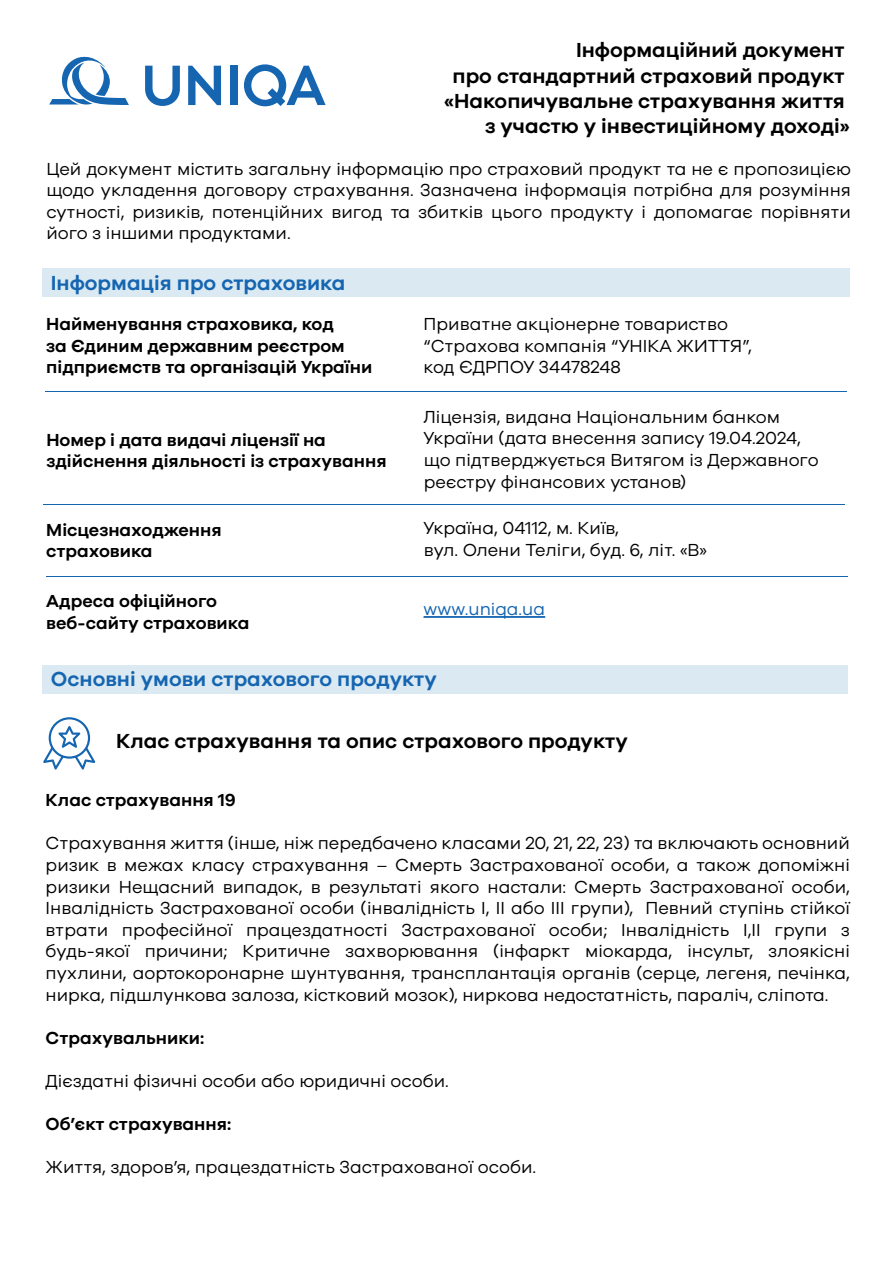
<style>
.page{position:relative;width:893px;height:1263px;background:#fff}
.page>*{position:absolute;margin:0;border:0;box-sizing:border-box;transform-origin:0 0}
.t1{font:600 21px/25.2px "UNIQA Galano";color:#000001;text-align:right}
.t2{font:600 21px "UNIQA Galano";color:#1565b1}
.t3{font:18px/21.6px "UNIQA Galano";color:#000001}
.t4{font:600 18px/21.6px "UNIQA Galano";color:#000001}
.t5{font:18px "UNIQA Galano";color:#1565b1}
</style>
<div class="page">
<div style="left:42px;top:269px;width:808px;height:28px;background:#dbeaf2"></div>
<svg style="left:49px;top:56px;width:80px;height:49px"></svg>
<svg style="left:145px;top:66px;width:35px;height:40px"></svg>
<svg style="left:188px;top:66px;width:33px;height:39px"></svg>
<div style="left:230px;top:66px;width:7px;height:39px;background:#1565b1"></div>
<svg style="left:244px;top:64px;width:82px;height:42px"></svg>
<hr style="left:46px;top:391px;width:801px;height:1px;background:#1565b1">
<hr style="left:46px;top:576px;width:801px;height:1px;background:#1565b1">
<svg style="left:424px;top:616px;width:121px;height:1px"></svg>
<div style="left:42px;top:665px;width:805px;height:28px;background:#dbeaf2"></div>
<svg style="left:43px;top:717px;width:52px;height:52px"></svg>
<hr style="left:44px;top:504px;width:801px;height:1px;background:#1565b1">
<p class="t1" style="left:444px;top:37px;width:407px">Інформаційний документ<br>про стандартний страховий продукт «Накопичувальне страхування життя з участю у інвестиційному доході»</p>
<p class="t3" style="left:46px;top:157px;width:806px;text-align:justify">Цей документ містить загальну інформацію про страховий продукт та не є пропозицією щодо укладення договору страхування. Зазначена інформація потрібна для розуміння сутності, ризиків, потенційних вигод та збитків цього продукту і допомагає порівняти його з іншими продуктами.</p>
<p class="t2" style="left:51px;top:270px;width:296px">Інформація про страховика</p>
<p class="t4" style="left:46px;top:313px;width:328px">Найменування страховика, код<br>за Єдиним державним реєстром підприємств та організацій України</p>
<p class="t3" style="left:424px;top:313px;width:330px">Приватне акціонерне товариство “Страхова компанія “УНІКА ЖИТТЯ”, код ЄДРПОУ 34478248</p>
<p class="t4" style="left:46px;top:428px;width:342px">Номер і дата видачі ліцензії на здійснення діяльності із страхування</p>
<p class="t3" style="left:424px;top:405px;width:396px">Ліцензія, видана Національним банком України (дата внесення запису 19.04.2024, що підтверджується Витягом із Державного реєстру фінансових установ)</p>
<p class="t4" style="left:46px;top:518px;width:177px">Місцезнаходження страховика</p>
<p class="t3" style="left:424px;top:517px;width:285px">Україна, 04112, м. Київ,<br>вул. Олени Теліги, буд. 6, літ. «В»</p>
<p class="t4" style="left:46px;top:590px;width:205px">Адреса офіційного веб-сайту страховика</p>
<p class="t5" style="left:424px;top:598px;width:123px">www.uniqa.ua</p>
<p class="t2" style="left:51px;top:666px;width:388px">Основні умови страхового продукту</p>
<p class="t1" style="left:116px;top:728px;width:513px">Клас страхування та опис страхового продукту</p>
<p class="t4" style="left:46px;top:789px;width:192px">Клас страхування 19</p>
<p class="t3" style="left:46px;top:832px;width:806px;text-align:justify">Страхування життя (інше, ніж передбачено класами 20, 21, 22, 23) та включають основний ризик в межах класу страхування – Смерть Застрахованої особи, а також допоміжні ризики Нещасний випадок, в результаті якого настали: Смерть Застрахованої особи, Інвалідність Застрахованої особи (інвалідність І, ІІ або ІІІ групи), Певний ступінь стійкої втрати професійної працездатності Застрахованої особи; Інвалідність І,ІІ групи з будь-якої причини; Критичне захворювання (інфаркт міокарда, інсульт, злоякісні пухлини, аортокоронарне шунтування, трансплантація органів (серце, легеня, печінка, нирка, підшлункова залоза, кістковий мозок), ниркова недостатність, параліч, сліпота.</p>
<p class="t4" style="left:46px;top:1026px;width:160px">Страхувальники:</p>
<p class="t3" style="left:46px;top:1070px;width:405px">Дієздатні фізичні особи або юридичні особи.</p>
<p class="t4" style="left:46px;top:1113px;width:187px">Об’єкт страхування:</p>
<p class="t3" style="left:46px;top:1156px;width:492px">Життя, здоров’я, працездатність Застрахованої особи.</p>
</div>
